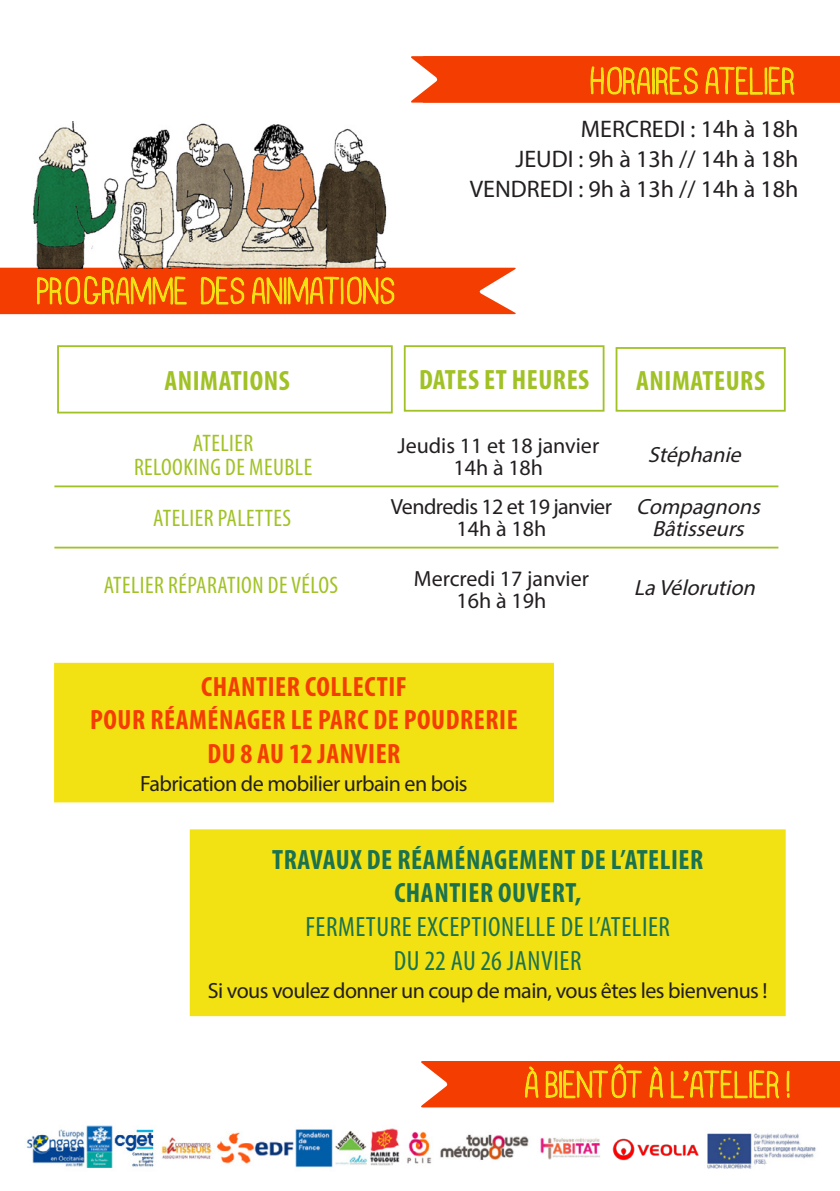
<style>
.page{position:relative;width:840px;height:1191px;background:#fff}
.page>*{position:absolute;margin:0;border:0;box-sizing:border-box;transform-origin:0 0}
.t1{font:700 condensed 28px "Myriad Pro";letter-spacing:.02em;color:#f33d01}
.t2{font:700 condensed 28px "Myriad Pro";letter-spacing:.02em;color:#1a724f}
.t3{font:condensed 28px "Myriad Pro";letter-spacing:.02em;color:#1a724f}
.t4{font:700 condensed 28px "Myriad Pro";letter-spacing:.02em;color:#a1c226}
.t5{font:condensed 24px "Myriad Pro";letter-spacing:.02em;color:#a1c226}
.t6{font:24px "Myriad Pro";color:#231f20}
.t7{font:22px "Myriad Pro";letter-spacing:-.025em;color:#231f20}
.t8{font:italic 22px "Myriad Pro";color:#231f20}
.t9{font:22px "Myriad Pro";color:#231f20}
</style>
<div class="page">
<div style="left:57px;top:345px;width:335px;height:68px;border:2px solid #a1c226"></div>
<div style="left:190px;top:830px;width:594px;height:185px;background:#f3e213"></div>
<div style="left:190px;top:829px;width:595px;height:187px;border:2px solid #f3e213"></div>
<div style="left:55px;top:663px;width:497px;height:138px;background:#f3e213"></div>
<div style="left:54px;top:663px;width:499px;height:139px;border:2px solid #f3e213"></div>
<div style="left:403px;top:345px;width:201px;height:67px;border:2px solid #a1c226"></div>
<div style="left:615px;top:347px;width:170px;height:65px;border:2px solid #a1c226"></div>
<img style="left:26px;top:1125px;width:574px;height:43px">
<img style="left:707px;top:1133px;width:109px;height:36px">
<hr style="left:54px;top:485px;width:724px;height:2px;background:#a1c226">
<hr style="left:54px;top:546px;width:724px;height:2px;background:#a1c226">
<svg style="left:0;top:267px;width:516px;height:47px"></svg>
<svg style="left:411px;top:56px;width:428px;height:47px"></svg>
<svg style="left:421px;top:1061px;width:418px;height:46px"></svg>
<img style="left:0;top:121px;width:387px;height:147px">
<img style="left:612px;top:1138px;width:87px;height:23px">
<p class="t4" style="left:164px;top:363px;width:127px">ANIMATIONS</p>
<p class="t5" style="left:193px;top:428px;width:62px">ATELIER</p>
<p class="t5" style="left:134px;top:452px;width:180px">RELOOKING DE MEUBLE</p>
<p class="t5" style="left:153px;top:504px;width:139px">ATELIER PALETTES</p>
<p class="t6" style="left:580px;top:114px;width:219px">MERCREDI : 14h à 18h</p>
<p class="t6" style="left:515px;top:144px;width:284px">JEUDI : 9h à 13h // 14h à 18h</p>
<p class="t6" style="left:469px;top:174px;width:330px">VENDREDI : 9h à 13h // 14h à 18h</p>
<p class="t4" style="left:419px;top:362px;width:172px">DATES ET HEURES</p>
<p class="t9" style="left:397px;top:432px;width:203px">Jeudis 11 et 18 janvier</p>
<p class="t7" style="left:453px;top:454px;width:91px">14h à 18h</p>
<p class="t7" style="left:390px;top:493px;width:222px">Vendredis 12 et 19 janvier</p>
<p class="t7" style="left:456px;top:515px;width:91px">14h à 18h</p>
<p class="t4" style="left:636px;top:363px;width:130px">ANIMATEURS</p>
<p class="t8" style="left:647px;top:441px;width:100px">Stéphanie</p>
<p class="t8" style="left:635px;top:493px;width:131px">Compagnons</p>
<p class="t8" style="left:651px;top:515px;width:99px">Bâtisseurs</p>
<p class="t5" style="left:104px;top:571px;width:236px">ATELIER RÉPARATION DE VÉLOS</p>
<p class="t9" style="left:413px;top:565px;width:176px">Mercredi 17 janvier</p>
<p class="t7" style="left:456px;top:587px;width:91px">16h à 19h</p>
<p class="t1" style="left:201px;top:668px;width:207px">CHANTIER COLLECTIF</p>
<p class="t1" style="left:90px;top:702px;width:429px">POUR RÉAMÉNAGER LE PARC DE POUDRERIE</p>
<p class="t1" style="left:207px;top:736px;width:194px">DU 8 AU 12 JANVIER</p>
<p class="t7" style="left:140px;top:770px;width:328px">Fabrication de mobilier urbain en bois</p>
<p class="t8" style="left:633px;top:573px;width:128px">LaVélorution</p>
<p class="t2" style="left:272px;top:842px;width:432px">TRAVAUX DE RÉAMÉNAGEMENT DE L’ATELIER</p>
<p class="t2" style="left:394px;top:875px;width:188px">CHANTIER OUVERT,</p>
<p class="t3" style="left:305px;top:910px;width:366px">FERMETURE EXCEPTIONELLE DE L’ATELIER</p>
<p class="t3" style="left:393px;top:943px;width:189px">DU 22 AU 26 JANVIER</p>
<p class="t7" style="left:208px;top:976px;width:561px">Si vous voulez donner un coup de main, vous êtes les bienvenus !</p>
</div>
